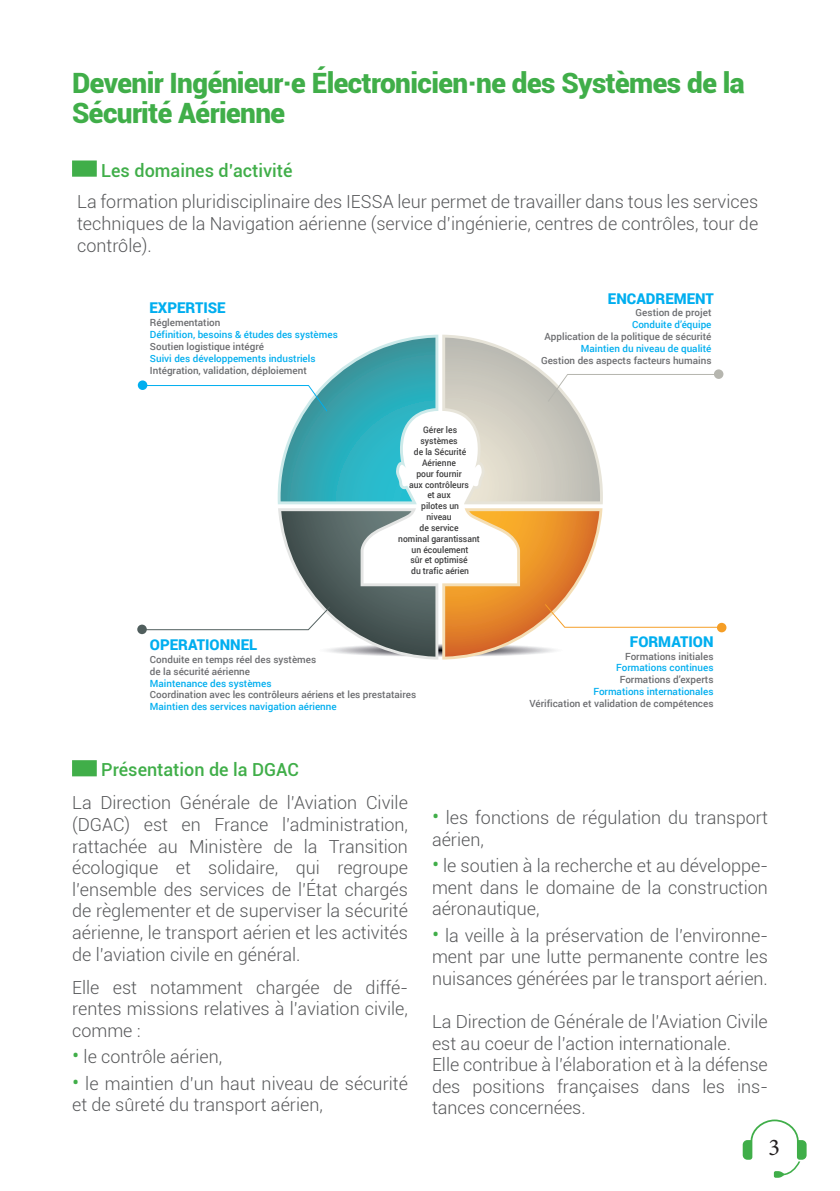
<style>
.page{position:relative;width:840px;height:1191px;background:#fff}
.page>*{position:absolute;margin:0;border:0;box-sizing:border-box;transform-origin:0 0}
.t1{font:900 28px/30px "Roboto";letter-spacing:-.02em;color:#40ae49}
.t2{font:24px "Minion Pro";color:#231f20}
.t3{font:300 18px/21.6px "Roboto";color:#57585a;text-align:justify}
.t4{font:500 18px "Roboto";color:#40ae49}
.t5{font:900 14.8px "Roboto";color:#00aeef}
.t6{font:500 9.8px/11.8px "Roboto";color:#6c6d70}
.t7{font:500 9px/10.8px "Roboto";color:#3e3e3f;text-align:center;scale:.94 1}
.s1{color:#00aeef}
.s2{font-size:22px;color:#40ae49}
</style>
<div class="page">
<hr style="left:0;top:0;width:1px;height:1191px;background:#231f20">
<div style="left:72px;top:160px;width:25px;height:17px;background:#40ae49;border:2px solid #40ae49"></div>
<div style="left:72px;top:760px;width:25px;height:16px;background:#40ae49;border:2px solid #40ae49"></div>
<svg style="left:742px;top:1119px;width:64px;height:58px"></svg>
<svg style="left:277px;top:335px;width:325px;height:324px"></svg>
<div style="left:138px;top:380px;width:9px;height:10px;background:#00aeef;border-radius:5px"></div>
<div style="left:713px;top:369px;width:10px;height:10px;background:#b6b6af;border-radius:5px"></div>
<div style="left:137px;top:624px;width:10px;height:10px;background:#505e5d;border-radius:5px"></div>
<div style="left:716px;top:623px;width:10px;height:9px;background:#f59e26;border-radius:5px"></div>
<p class="t1" style="left:72px;top:67px;width:674px">Devenir Ingénieur·e Électronicien·ne des Systèmes de la<br>Sécurité Aérienne</p>
<p class="t4" style="left:101px;top:158px;width:192px">Les domaines d’activité</p>
<p class="t3" style="left:77px;top:190px;width:682px">La formation pluridisciplinaire des IESSA leur permet de travailler dans tous les services techniques de la Navigation aérienne (service d’ingénierie, centres de contrôles, tour de contrôle).</p>
<p class="t5" style="left:149px;top:297px;width:78px">EXPERTISE</p>
<p class="t6" style="left:150px;top:316px;width:189px">Réglementation<br><span class="s1">Définition, besoins &amp; études des systèmes </span>Soutien logistique intégré<br><span class="s1">Suivi des développements industriels </span>Intégration, validation, déploiement</p>
<p class="t7" style="left:398px;top:424px;width:88px">Gérer les<br>systèmes<br>de la Sécurité<br>Aérienne<br>pour fournir<br>aux contrôleurs<br>et aux<br>pilotes un<br>niveau<br>de service<br>nominal garantissant un écoulement<br>sûr et optimisé<br>du trafic aérien</p>
<p class="t5" style="left:150px;top:634px;width:109px">OPERATIONNEL</p>
<p class="t6" style="left:150px;top:653px;width:268px">Conduite en temps réel des systèmes<br>de la sécurité aérienne<br><span class="s1">Maintenance des systèmes<br></span>Coordination avec les contrôleurs aériens et les prestataires <span class="s1">Maintien des services navigation aérienne</span></p>
<p class="t5" style="left:607px;top:288px;width:107px">ENCADREMENT</p>
<p class="t6" style="left:540px;top:306px;width:172px;text-align:right">Gestion de projet<br><span class="s1">Conduite d’équipe<br></span>Application de la politique de sécurité<br><span class="s1">Maintien du niveau de qualité<br></span>Gestion des aspects facteurs humains</p>
<p class="t5" style="left:629px;top:631px;width:85px">FORMATION</p>
<p class="t6" style="left:529px;top:650px;width:185px;text-align:right">Formations initiales<br><span class="s1">Formations continues<br></span>Formations d’experts<br><span class="s1">Formations internationales<br></span>Vérification et validation de compétences</p>
<p class="t4" style="left:101px;top:757px;width:199px">Présentation de la DGAC</p>
<p class="t3" style="left:72px;top:791px;width:337px">La Direction Générale de l’Aviation Civile (DGAC) est en France l’administration, rattachée au Ministère de la Transition écologique et solidaire, qui regroupe l’ensemble des services de l’État chargés de règlementer et de superviser la sécurité aérienne, le transport aérien et les activités de l’aviation civile en général.</p>
<p class="t3" style="left:72px;top:975px;width:337px">Elle est notamment chargée de diffé&shy;rentes missions relatives à l’aviation civile, comme :</p>
<p class="t3" style="left:72px;top:1045px;width:151px"><span class="s2">•</span> le contrôle aérien,</p>
<p class="t3" style="left:72px;top:1071px;width:337px"><span class="s2">•</span> le maintien d’un haut niveau de sécurité et de sûreté du transport aérien,</p>
<p class="t3" style="left:432px;top:806px;width:337px"><span class="s2">•</span> les fonctions de régulation du transport aérien,</p>
<p class="t3" style="left:432px;top:854px;width:337px"><span class="s2">•</span> le soutien à la recherche et au développe&shy;ment dans le domaine de la construction aéronautique,</p>
<p class="t3" style="left:432px;top:923px;width:337px"><span class="s2">•</span> la veille à la préservation de l’environne&shy;ment par une lutte permanente contre les nuisances générées par le transport aérien.</p>
<p class="t3" style="left:432px;top:1010px;width:337px">La Direction de Générale de l’Aviation Civile est au coeur de l’action internationale.</p>
<p class="t3" style="left:432px;top:1053px;width:337px">Elle contribue à l’élaboration et à la défense des positions françaises dans les ins&shy;tances concernées.</p>
<p class="t2" style="left:768px;top:1131px;width:13px">3</p>
</div>
